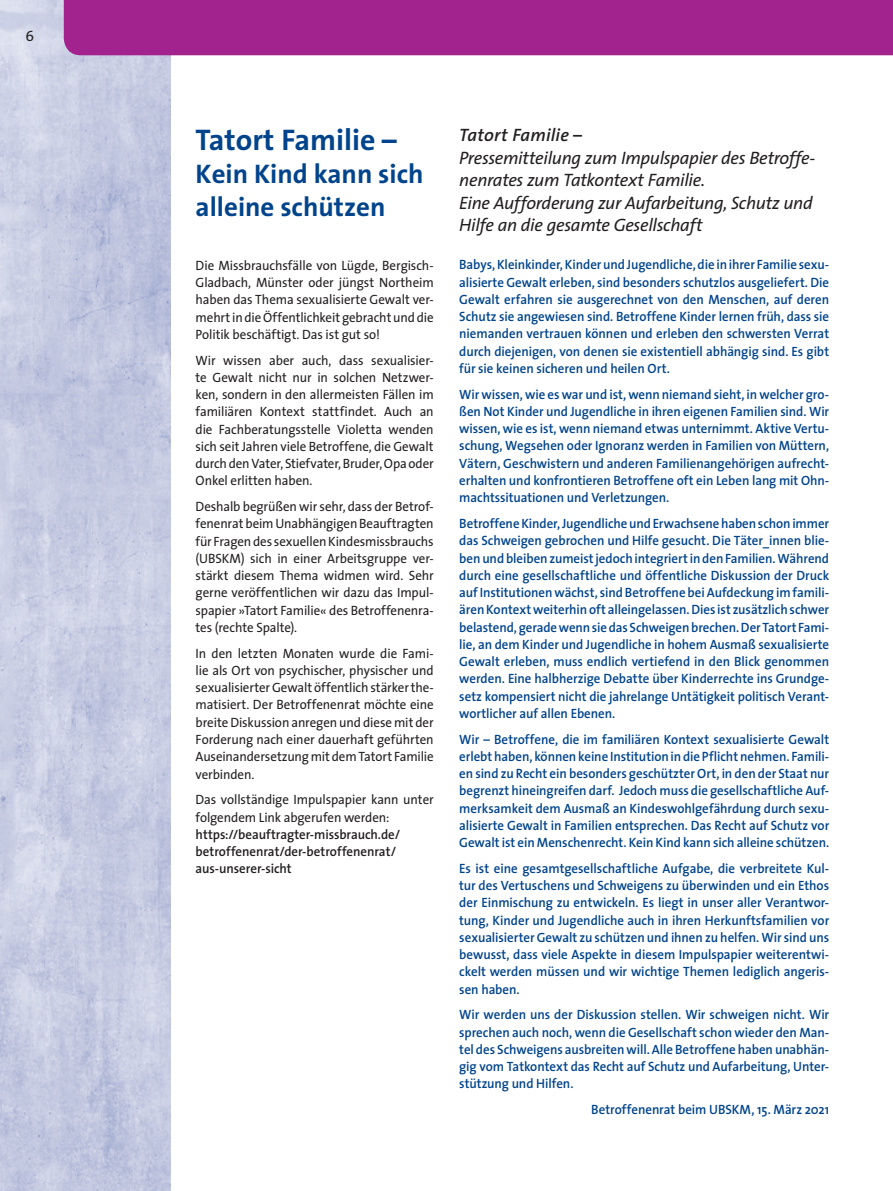
<style>
.page{position:relative;width:893px;height:1191px;background:#fff}
.page>*{position:absolute;margin:0;border:0;box-sizing:border-box;transform-origin:0 0}
.t1{font:700 30px "The Sans";color:#01448c}
.t2{font:700 27px/33px "The Sans";color:#01448c}
.t3{font:italic 18px/22.5px "The Sans";letter-spacing:-.02em;color:#231f20}
.t4{font:italic 600 18px "The Sans";letter-spacing:.01em;color:#231f20}
.t5{font:15px "The Sans Regular Caps";color:#231f20}
.t6{font:600 13.5px/17.2px "The Sans";letter-spacing:-.005em;color:#01448c;text-align:justify;scale:.96 1}
.t7{font:13.5px/17.2px "The Sans";letter-spacing:-.01em;color:#231f20;text-align:justify;scale:.96 1}
.t8{font:600 13.5px/17.2px "The Sans";letter-spacing:-.005em;color:#231f20;scale:.96 1}
</style>
<div class="page">
<img style="left:0;top:0;width:170px;height:1191px">
<div style="left:64px;top:0;width:829px;height:55px;background:#a2238e"></div>
<p class="t5" style="left:25px;top:28px;width:10px">6</p>
<h1 class="t1" style="left:196px;top:115px;width:203px">Tatort Familie –</h1>
<h2 class="t2" style="left:196px;top:157px;width:230px">Kein Kind kann sich alleine schützen</h2>
<p class="t7" style="left:196px;top:256px;width:250px">Die Missbrauchsfälle von Lügde, Bergisch-Gladbach, Münster oder jüngst Northeim haben das Thema sexualisierte Gewalt ver&shy;mehrt in die Öffentlichkeit gebracht und die Politik beschäftigt. Das ist gut so!</p>
<p class="t7" style="left:196px;top:351px;width:250px">Wir wissen aber auch, dass sexualisier&shy;te Gewalt nicht nur in solchen Netzwer&shy;ken, sondern in den allermeisten Fällen im familiären Kontext stattfindet. Auch an die Fachberatungsstelle Violetta wenden sich seit Jahren viele Betroffene, die Gewalt durch den Vater, Stiefvater, Bruder, Opa oder Onkel erlitten haben.</p>
<p class="t7" style="left:196px;top:497px;width:250px">Deshalb begrüßen wir sehr, dass der Betrof&shy;fenenrat beim Unabhängigen Beauftragten für Fragen des sexuellen Kindesmissbrauchs (UBSKM) sich in einer Arbeitsgruppe ver&shy;stärkt diesem Thema widmen wird. Sehr gerne veröffentlichen wir dazu das Impul&shy;spapier »Tatort Familie« des Betroffenenra&shy;tes (rechte Spalte).</p>
<p class="t7" style="left:196px;top:644px;width:250px">In den letzten Monaten wurde die Fami&shy;lie als Ort von psychischer, physischer und sexualisierter Gewalt öffentlich stärker the&shy;matisiert. Der Betroffenenrat möchte eine breite Diskussion anregen und diese mit der Forderung nach einer dauerhaft geführten Auseinandersetzung mit dem Tatort Familie verbinden.</p>
<p class="t7" style="left:196px;top:790px;width:250px">Das vollständige Impulspapier kann unter folgendem Link abgerufen werden:</p>
<p class="t8" style="left:196px;top:825px;width:215px">https://beauftragter-missbrauch.de/ betroffenenrat/der-betroffenenrat/ aus-unserer-sicht</p>
<h3 class="t4" style="left:459px;top:120px;width:124px">Tatort Familie –</h3>
<h3 class="t3" style="left:459px;top:146px;width:358px">Pressemitteilung zum Impulspapier des Betroffe&shy;nenrates zum Tatkontext Familie.<br>Eine Aufforderung zur Aufarbeitung, Schutz und Hilfe an die gesamte Gesellschaft</h3>
<p class="t6" style="left:459px;top:256px;width:387px">Babys, Kleinkinder, Kinder und Jugendliche, die in ihrer Familie sexu&shy;alisierte Gewalt erleben, sind besonders schutzlos ausgeliefert. Die Gewalt erfahren sie ausgerechnet von den Menschen, auf deren Schutz sie angewiesen sind. Betroffene Kinder lernen früh, dass sie niemanden vertrauen können und erleben den schwersten Verrat durch diejenigen, von denen sie existentiell abhängig sind. Es gibt für sie keinen sicheren und heilen Ort.</p>
<p class="t6" style="left:459px;top:385px;width:387px">Wir wissen, wie es war und ist, wenn niemand sieht, in welcher gro&shy;ßen Not Kinder und Jugendliche in ihren eigenen Familien sind. Wir wissen, wie es ist, wenn niemand etwas unternimmt. Aktive Vertu&shy;schung, Wegsehen oder Ignoranz werden in Familien von Müttern, Vätern, Geschwistern und anderen Familienangehörigen aufrecht&shy;erhalten und konfrontieren Betroffene oft ein Leben lang mit Ohn&shy;machtssituationen und Verletzungen.</p>
<p class="t6" style="left:459px;top:514px;width:387px">Betroffene Kinder, Jugendliche und Erwachsene haben schon immer das Schweigen gebrochen und Hilfe gesucht. Die Täter_innen blie&shy;ben und bleiben zumeist jedoch integriert in den Familien. Während durch eine gesellschaftliche und öffentliche Diskussion der Druck auf Institutionen wächst, sind Betroffene bei Aufdeckung im famili&shy;ären Kontext weiterhin oft alleingelassen. Dies ist zusätzlich schwer belastend, gerade wenn sie das Schweigen brechen. Der Tatort Fami&shy;lie, an dem Kinder und Jugendliche in hohem Ausmaß sexualisierte Gewalt erleben, muss endlich vertiefend in den Blick genommen werden. Eine halbherzige Debatte über Kinderrechte ins Grundge&shy;setz kompensiert nicht die jahrelange Untätigkeit politisch Verant&shy;wortlicher auf allen Ebenen.</p>
<p class="t6" style="left:459px;top:730px;width:387px">Wir – Betroffene, die im familiären Kontext sexualisierte Gewalt erlebt haben, können keine Institution in die Pflicht nehmen. Famili&shy;en sind zu Recht ein besonders geschützter Ort, in den der Staat nur begrenzt hineingreifen darf. Jedoch muss die gesellschaftliche Auf&shy;merksamkeit dem Ausmaß an Kindeswohlgefährdung durch sexu&shy;alisierte Gewalt in Familien entsprechen. Das Recht auf Schutz vor Gewalt ist ein Menschenrecht. Kein Kind kann sich alleine schützen.</p>
<p class="t6" style="left:459px;top:859px;width:387px">Es ist eine gesamtgesellschaftliche Aufgabe, die verbreitete Kul&shy;tur des Vertuschens und Schweigens zu überwinden und ein Ethos der Einmischung zu entwickeln. Es liegt in unser aller Verantwor&shy;tung, Kinder und Jugendliche auch in ihren Herkunftsfamilien vor sexualisierter Gewalt zu schützen und ihnen zu helfen. Wir sind uns bewusst, dass viele Aspekte in diesem Impulspapier weiterentwi&shy;ckelt werden müssen und wir wichtige Themen lediglich angeris&shy;sen haben.</p>
<p class="t6" style="left:459px;top:1006px;width:387px">Wir werden uns der Diskussion stellen. Wir schweigen nicht. Wir sprechen auch noch, wenn die Gesellschaft schon wieder den Man&shy;tel des Schweigens ausbreiten will. Alle Betroffene haben unabhän&shy;gig vom Tatkontext das Recht auf Schutz und Aufarbeitung, Unter&shy;stützung und Hilfen.</p>
<p class="t6" style="left:591px;top:1100px;width:249px">Betroffenenrat beim UBSKM, 15. März 2021</p>
</div>
